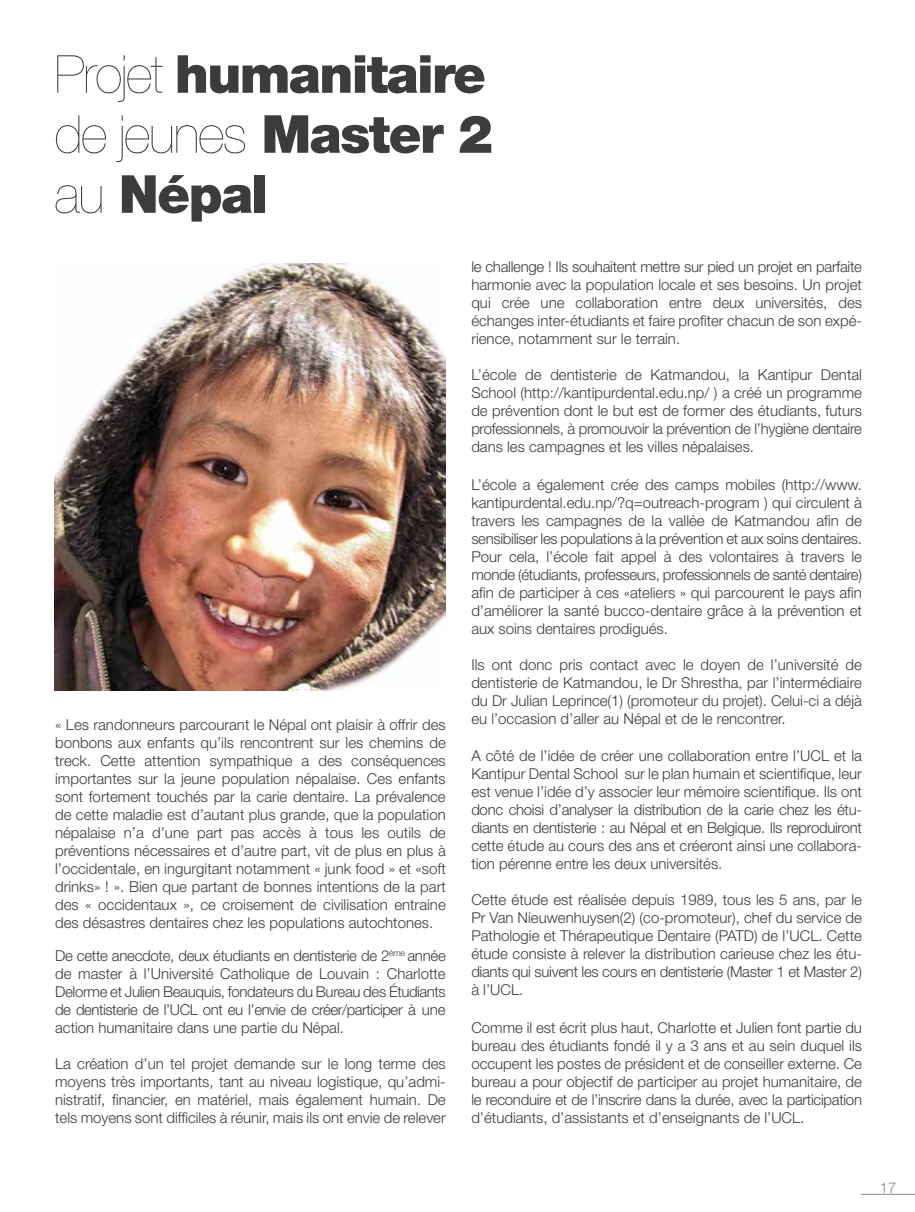
<style>
.page{position:relative;width:915px;height:1212px;background:#fff}
.page>*{position:absolute;margin:0;border:0;box-sizing:border-box;transform-origin:0 0}
.t1{font:900 52.5px/60px "Helvetica Neue LT Std";letter-spacing:-.03em;color:#3c3c3b}
.t2{font:300 15px/18px "Helvetica Neue LT Std";color:#3c3c3b;text-align:justify}
.t3{font:300 15px "Helvetica Neue LT Std";color:#878787}
.s1{font-weight:200}
</style>
<div class="page">
<hr style="left:860px;top:1194px;width:54px;height:1px;background:#878787">
<img style="left:54px;top:263px;width:391px;height:427px">
<h1 class="t1" style="left:54px;top:44px;width:440px"><span class="s1">Projet</span> humanitaire <span class="s1">de jeunes</span> Master 2 <span class="s1">au</span> Népal</h1>
<p class="t2" style="left:55px;top:715px;width:392px">« Les randonneurs parcourant le Népal ont plaisir à offrir des bonbons aux enfants qu’ils rencontrent sur les chemins de treck. Cette attention sympathique a des conséquences importantes sur la jeune population népalaise. Ces enfants sont fortement touchés par la carie dentaire. La prévalence de cette maladie est d’autant plus grande, que la population népalaise n’a d’une part pas accès à tous les outils de préventions nécessaires et d’autre part, vit de plus en plus à l’occidentale, en ingurgitant notamment « junk food » et «soft drinks» ! ». Bien que partant de bonnes intentions de la part des « occidentaux », ce croisement de civilisation entraine des désastres dentaires chez les populations autochtones.</p>
<p class="t2" style="left:55px;top:946px;width:392px">De cette anecdote, deux étudiants en dentisterie de 2<sup>ème</sup> année de master à l’Université Catholique de Louvain : Charlotte Delorme et Julien Beauquis, fondateurs du Bureau des Étudiants de dentisterie de l’UCL ont eu l’envie de créer/participer à une action humanitaire dans une partie du Népal.</p>
<p class="t2" style="left:55px;top:1054px;width:392px">La création d’un tel projet demande sur le long terme des moyens très importants, tant au niveau logistique, qu’admi&shy;nistratif, financier, en matériel, mais également humain. De tels moyens sont difficiles à réunir, mais ils ont envie de relever</p>
<p class="t2" style="left:471px;top:258px;width:392px">le challenge ! Ils souhaitent mettre sur pied un projet en parfaite harmonie avec la population locale et ses besoins. Un projet qui crée une collaboration entre deux universités, des échanges inter-étudiants et faire profiter chacun de son expé&shy;rience, notamment sur le terrain.</p>
<p class="t2" style="left:471px;top:366px;width:392px">L’école de dentisterie de Katmandou, la Kantipur Dental School (http://kantipurdental.edu.np/ ) a créé un programme de prévention dont le but est de former des étudiants, futurs professionnels, à promouvoir la prévention de l’hygiène dentaire dans les campagnes et les villes népalaises.</p>
<p class="t2" style="left:471px;top:475px;width:392px">L’école a également crée des camps mobiles (http://www. kantipurdental.edu.np/?q=outreach-program ) qui circulent à travers les campagnes de la vallée de Katmandou afin de sensibiliser les populations à la prévention et aux soins dentaires.<br>Pour cela, l’école fait appel à des volontaires à travers le monde (étudiants, professeurs, professionnels de santé dentaire) afin de participer à ces «ateliers » qui parcourent le pays afin d’améliorer la santé bucco-dentaire grâce à la prévention et aux soins dentaires prodigués.</p>
<p class="t2" style="left:471px;top:655px;width:392px">Ils ont donc pris contact avec le doyen de l’université de dentisterie de Katmandou, le Dr Shrestha, par l’intermédiaire du Dr Julian Leprince(1) (promoteur du projet). Celui-ci a déjà eu l’occasion d’aller au Népal et de le rencontrer.</p>
<p class="t2" style="left:471px;top:747px;width:392px">A côté de l’idée de créer une collaboration entre l’UCL et la Kantipur Dental School sur le plan humain et scientifique, leur est venue l’idée d’y associer leur mémoire scientifique. Ils ont donc choisi d’analyser la distribution de la carie chez les étu&shy;diants en dentisterie : au Népal et en Belgique. Ils reproduiront cette étude au cours des ans et créeront ainsi une collabora&shy;tion pérenne entre les deux universités.</p>
<p class="t2" style="left:471px;top:891px;width:392px">Cette étude est réalisée depuis 1989, tous les 5 ans, par le Pr Van Nieuwenhuysen(2) (co-promoteur), chef du service de Pathologie et Thérapeutique Dentaire (PATD) de l’UCL. Cette étude consiste à relever la distribution carieuse chez les étu&shy;diants qui suivent les cours en dentisterie (Master 1 et Master 2) à l’UCL.</p>
<p class="t2" style="left:471px;top:1018px;width:392px">Comme il est écrit plus haut, Charlotte et Julien font partie du bureau des étudiants fondé il y a 3 ans et au sein duquel ils occupent les postes de président et de conseiller externe. Ce bureau a pour objectif de participer au projet humanitaire, de le reconduire et de l’inscrire dans la durée, avec la participation d’étudiants, d’assistants et d’enseignants de l’UCL.</p>
<p class="t3" style="left:879px;top:1179px;width:18px">17</p>
</div>
